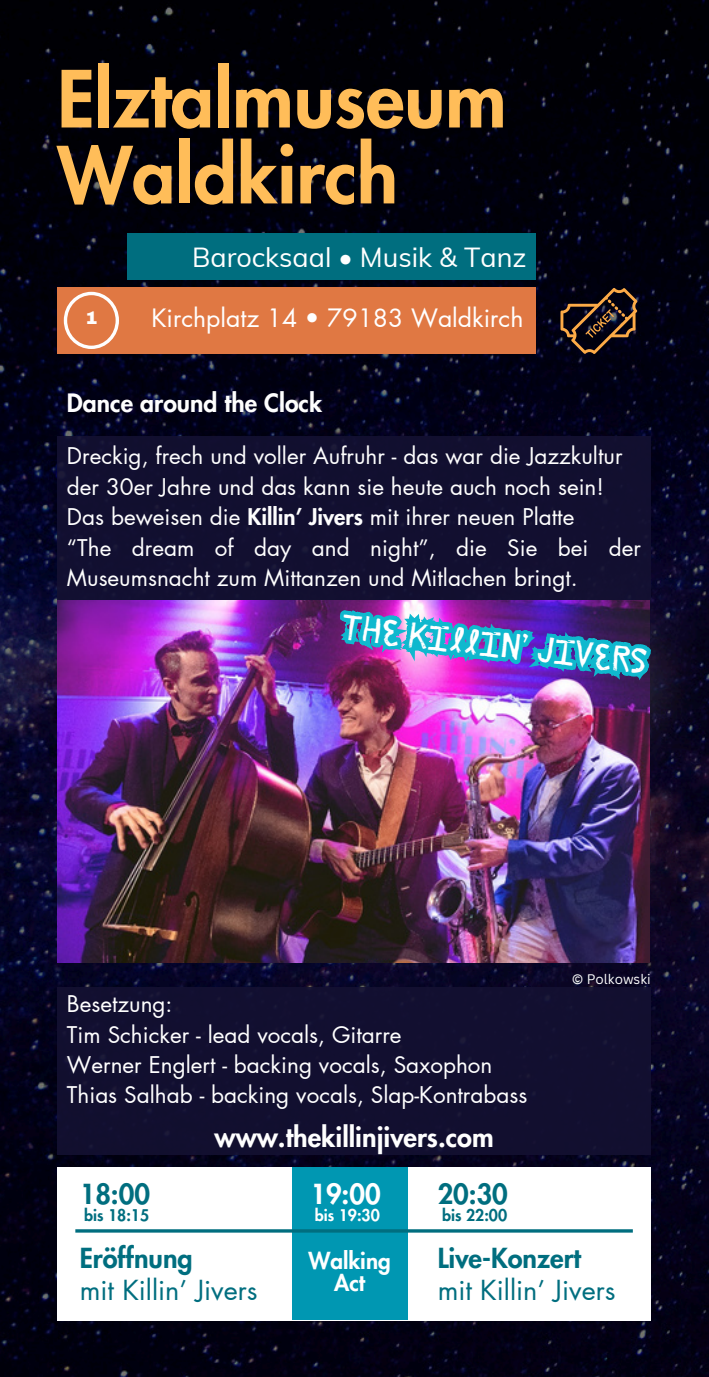
<style>
.page{position:relative;width:709px;height:1377px;background:#fff}
.page>*{position:absolute;margin:0;border:0;box-sizing:border-box;transform-origin:0 0}
.t1{font:800 76.5px/76px "Futura LT Pro";color:#ffbd59}
.t2{font:36px "Janmeid";color:#fff}
.t3{font:27px/31.9px "Futura LT Pro";color:#006e7f}
.t4{font:800 27px "Futura LT Pro";color:#fff}
.t5{font:27px "Muli";color:#fff}
.t6{font:800 27px "Futura LT Pro";color:#006e7f}
.t7{font:24.75px "Futura LT Pro";color:#fff}
.t8{font:800 24.75px "Futura LT Pro";color:#fefefe}
.t9{font:22.5px/30.4px "Futura LT Pro";color:#fefefe}
.t10{font:22.5px/30.4px "Futura LT Pro";color:#fff}
.t11{font:800 22.5px/22.1px "Futura LT Pro";color:#fff;text-align:center}
.t12{font:900 18px "Archivo";color:#fefefe}
.t13{font:800 15.75px "Futura LT Pro";color:#006e7f}
.t14{font:800 15.75px "Futura LT Pro";color:#fff}
.t15{font:13.5px "Canva Sans";color:#fefefe}
.s1{font-weight:800}
</style>
<div class="page">
<img style="left:0;top:0;width:709px;height:1377px">
<div style="left:57px;top:287px;width:479px;height:67px;background:#e07843"></div>
<svg style="left:64px;top:292px;width:55px;height:57px"></svg>
<div style="left:57px;top:437px;width:594px;height:164px;background:#141132"></div>
<div style="left:128px;top:233px;width:408px;height:46px;background:#006e7f"></div>
<svg style="left:560px;top:288px;width:77px;height:66px;background:#36251f"></svg>
<div style="left:57px;top:1167px;width:594px;height:153px;background:#fff"></div>
<div style="left:292px;top:1167px;width:115px;height:153px;background:#0097b2"></div>
<svg style="left:75px;top:1229px;width:558px;height:4px;background:#1f8190"></svg>
<img style="left:57px;top:601px;width:593px;height:361px">
<div style="left:57px;top:988px;width:594px;height:167px;background:#141132"></div>
<img style="left:305px;top:387px;width:395px;height:494px">
<p class="t1" style="left:57px;top:65px;width:451px">Elztalmuseum<br>Waldkirch</p>
<h1 class="t12" style="left:85px;top:308px;width:13px">1</h1>
<h4 class="t5" style="left:192px;top:239px;width:336px">Barocksaal • Musik &amp; Tanz</h4>
<h5 class="t7" style="left:151px;top:307px;width:373px">Kirchplatz 14 • 79183 Waldkirch</h5>
<p class="t8" style="left:67px;top:392px;width:256px">Dance around the Clock</p>
<p class="t9" style="left:67px;top:442px;width:575px">Dreckig, frech und voller Aufruhr - das war die Jazzkultur der 30er Jahre und das kann sie heute auch noch sein!<br>Das beweisen die <span class="s1">Killin’ Jivers</span> mit ihrer neuen Platte<br>“The dream of day and night”, die Sie bei der Museumsnacht zum Mittanzen und Mitlachen bringt.</p>
<h4 class="t2" style="left:343px;top:611px;width:310px;rotate:7deg">THE KILLIN’ JIVERS</h4>
<p class="t10" style="left:67px;top:990px;width:462px">Besetzung:<br>Tim Schicker - lead vocals, Gitarre<br>Werner Englert - backing vocals, Saxophon Thias Salhab - backing vocals, Slap-Kontrabass</p>
<p class="t4" style="left:214px;top:1125px;width:281px">www.thekillinjivers.com</p>
<p class="t15" style="left:572px;top:970px;width:80px">© Polkowski</p>
<p class="t6" style="left:80px;top:1181px;width:72px">18:00</p>
<h4 class="t13" style="left:84px;top:1208px;width:66px">bis 18:15</h4>
<p class="t3" style="left:80px;top:1243px;width:179px"><span class="s1">Eröffnung<br></span>mit Killin’ Jivers</p>
<h3 class="t4" style="left:310px;top:1181px;width:72px">19:00</h3>
<h6 class="t14" style="left:315px;top:1208px;width:66px">bis 19:30</h6>
<h6 class="t11" style="left:308px;top:1251px;width:84px">Walking<br>Act</h6>
<p class="t6" style="left:438px;top:1181px;width:72px">20:30</p>
<h2 class="t13" style="left:442px;top:1208px;width:66px">bis 22:00</h2>
<p class="t3" style="left:438px;top:1243px;width:179px"><span class="s1">Live-Konzert </span>mit Killin’ Jivers</p>
</div>
